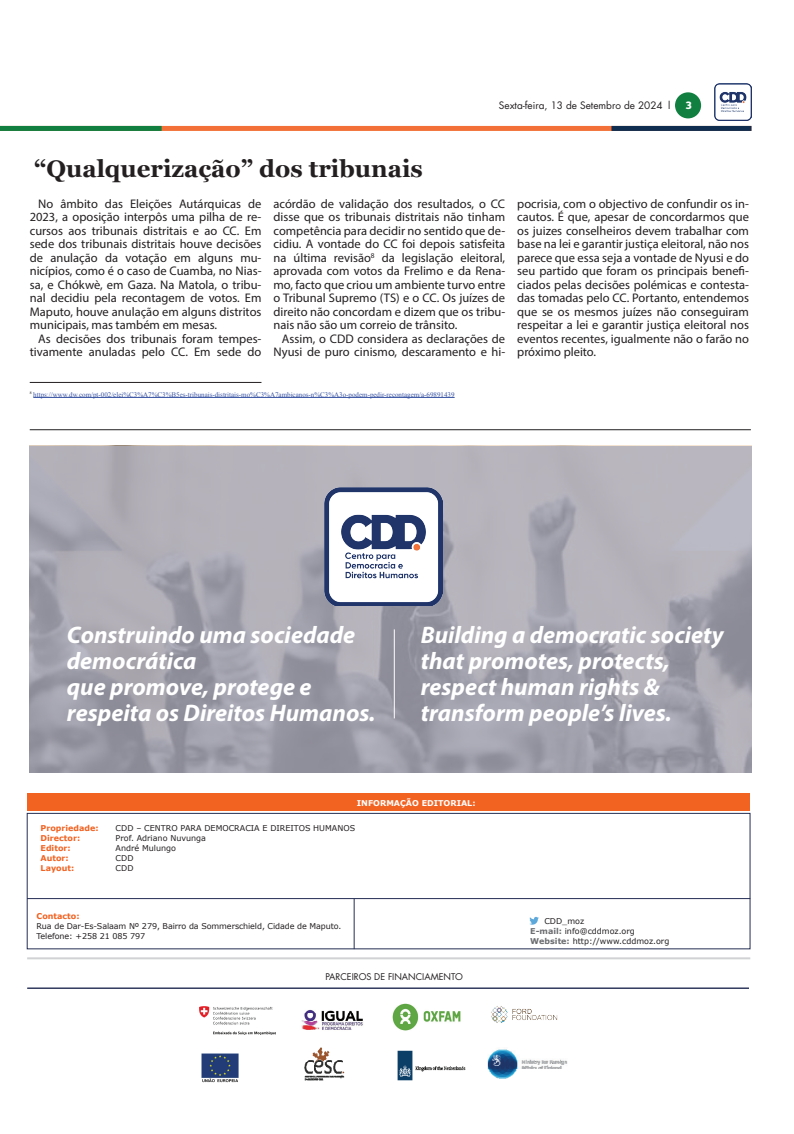
<style>
.page{position:relative;width:794px;height:1134px;background:#fff}
.page>*{position:absolute;margin:0;border:0;box-sizing:border-box;transform-origin:0 0}
.t1{font:italic 700 24px/26px "Myriad Pro";color:#fff}
.t2{font:700 24px "Georgia";color:#231f20}
.t3{font:12.5px/13.5px "Myriad Pro";color:#231f20;text-align:justify}
.t4{font:10px "Futura LT";color:#231f20}
.t5{font:700 10px "Popular";color:#fff}
.t6{font:9px "Futura LT";color:#231f20}
.t7{font:8px/10px "Verdana";color:#231f20}
.t8{font:700 8px "Verdana";color:#f26221}
.t9{font:700 8px "Verdana";color:#fff}
.t10{font:7px "Times New Roman";color:#3853a3}
.s1{font-weight:700;color:#6c6d70}
</style>
<div class="page">
<div style="left:0;top:126px;width:751px;height:5px;background:#f37138"></div>
<div style="left:0;top:126px;width:162px;height:5px;background:#107f40"></div>
<div style="left:611px;top:126px;width:140px;height:5px;background:#102e4f"></div>
<div style="left:675px;top:92px;width:26px;height:26px;background:#107f40;border-radius:50%"></div>
<img style="left:714px;top:84px;width:37px;height:36px">
<div style="left:28px;top:793px;width:722px;height:18px;background:#f26221"></div>
<div style="left:27px;top:813px;width:723px;height:136px;border:1px solid #252e53"></div>
<hr style="left:27px;top:898px;width:723px;height:1px;background:#252e53">
<hr style="left:354px;top:899px;width:1px;height:50px;background:#252e53">
<img style="left:529px;top:916px;width:10px;height:9px">
<hr style="left:27px;top:957px;width:723px;height:2px;background:#d1d2d4">
<img style="left:201px;top:1053px;width:37px;height:29px">
<img style="left:199px;top:1006px;width:77px;height:28px">
<img style="left:392px;top:1003px;width:68px;height:27px">
<img style="left:491px;top:1006px;width:67px;height:17px">
<img style="left:397px;top:1050px;width:69px;height:31px">
<img style="left:301px;top:1009px;width:62px;height:21px">
<img style="left:304px;top:1047px;width:41px;height:34px">
<img style="left:487px;top:1049px;width:81px;height:30px">
<svg style="left:30px;top:446px;width:722px;height:326px;background:#a8a6b1"></svg>
<hr style="left:394px;top:629px;width:1px;height:89px;background:#fff">
<img style="left:324px;top:488px;width:118px;height:118px">
<hr style="left:27px;top:988px;width:722px;height:1px;background:#252e53">
<hr style="left:33px;top:397px;width:421px;height:1px;background:#3853a3">
<hr style="left:30px;top:382px;width:231px;height:1px;background:#231f20">
<hr style="left:30px;top:430px;width:721px;height:1px;background:#231f20">
<h1 class="t2" style="left:34px;top:150px;width:390px">“Qualquerização” dos tribunais</h1>
<p class="t4" style="left:499px;top:99px;width:173px">Sexta-feira, 13 de Setembro de 2024 l</p>
<p class="t5" style="left:685px;top:98px;width:7px">3</p>
<p class="t3" style="left:30px;top:197px;width:233px;text-indent:9px">No âmbito das Eleições Autárquicas de 2023, a oposição interpôs uma pilha de re&shy;cursos aos tribunais distritais e ao CC. Em sede dos tribunais distritais houve decisões de anulação da votação em alguns mu&shy;nicípios, como é o caso de Cuamba, no Nias&shy;sa, e Chókwè, em Gaza. Na Matola, o tribu&shy;nal decidiu pela recontagem de votos. Em Maputo, houve anulação em alguns distritos municipais, mas também em mesas.</p>
<p class="t3" style="left:30px;top:332px;width:233px;text-align:right">As decisões dos tribunais foram tempes&shy;tivamente anuladas pelo CC. Em sede do</p>
<p class="t3" style="left:273px;top:197px;width:233px">acórdão de validação dos resultados, o CC disse que os tribunais distritais não tinham competência para decidir no sentido que de&shy;cidiu. A vontade do CC foi depois satisfeita na última revisão<sup>8</sup> da legislação eleitoral, aprovada com votos da Frelimo e da Rena&shy;mo, facto que criou um ambiente turvo entre o Tribunal Supremo (TS) e o CC. Os juízes de direito não concordam e dizem que os tribu&shy;nais não são um correio de trânsito.</p>
<p class="t3" style="left:273px;top:332px;width:233px;text-align:right">Assim, o CDD considera as declarações de<br>Nyusi de puro cinismo, descaramento e hi-</p>
<p class="t3" style="left:517px;top:197px;width:233px">pocrisia, com o objectivo de confundir os in&shy;cautos. É que, apesar de concordarmos que os juizes conselheiros devem trabalhar com base na lei e garantir justiça eleitoral, não nos parece que essa seja a vontade de Nyusi e do seu partido que foram os principais benefi&shy;ciados pelas decisões polémicas e contesta&shy;das tomadas pelo CC. Portanto, entendemos que se os mesmos juízes não conseguiram respeitar a lei e garantir justiça eleitoral nos eventos recentes, igualmente não o farão no próximo pleito.</p>
<p class="t10" style="left:30px;top:390px;width:426px"><sup>8</sup> https://www.dw.com/pt-002/elei%C3%A7%C3%B5es-tribunais-distritais-mo%C3%A7ambicanos-n%C3%A3o-podem-pedir-recontagem/a-69891439</p>
<h1 class="t1" style="left:67px;top:621px;width:310px">Construindo uma sociedade democrática<br>que promove, protege e respeita os Direitos Humanos.</h1>
<h1 class="t1" style="left:421px;top:621px;width:304px">Building a democratic society that promotes, protects, respect human rights &amp; transform people’s lives.</h1>
<p class="t9" style="left:357px;top:797px;width:120px">INFORMAÇÃO EDITORIAL:</p>
<p class="t8" style="left:41px;top:823px;width:60px">Propriedade:</p>
<p class="t7" style="left:116px;top:823px;width:241px">CDD – CENTRO PARA DEMOCRACIA E DIREITOS HUMANOS</p>
<p class="t8" style="left:41px;top:833px;width:41px">Director:</p>
<p class="t7" style="left:116px;top:833px;width:92px">Prof. Adriano Nuvunga</p>
<p class="t8" style="left:41px;top:843px;width:32px">Editor:</p>
<p class="t7" style="left:116px;top:843px;width:62px">André Mulungo</p>
<p class="t8" style="left:41px;top:853px;width:30px">Autor:</p>
<p class="t7" style="left:116px;top:853px;width:19px">CDD</p>
<p class="t8" style="left:41px;top:863px;width:35px">Layout:</p>
<p class="t7" style="left:116px;top:863px;width:19px">CDD</p>
<p class="t8" style="left:37px;top:911px;width:45px">Contacto:</p>
<p class="t7" style="left:37px;top:921px;width:306px">Rua de Dar-Es-Salaam Nº 279, Bairro da Sommerschield, Cidade de Maputo.<br>Telefone: +258 21 085 797</p>
<p class="t7" style="left:530px;top:916px;width:141px;text-indent:14px">CDD_moz<br><span class="s1">E-mail:</span> info@cddmoz.org<br><span class="s1">Website:</span> http://www.cddmoz.org</p>
<p class="t6" style="left:325px;top:971px;width:139px">PARCEIROS DE FINANCIAMENTO</p>
</div>
